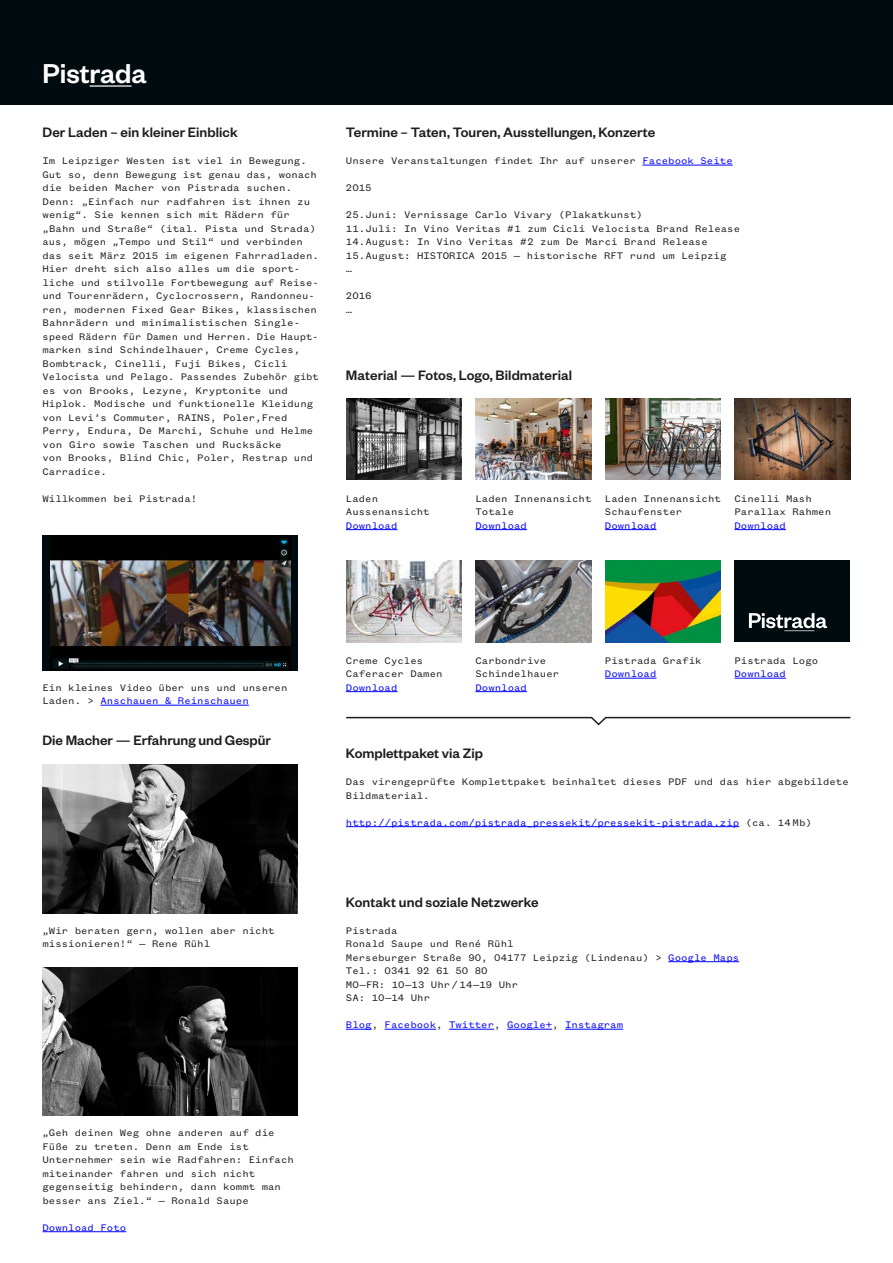
<style>
.page{position:relative;width:893px;height:1263px;background:#fff}
.page>*{position:absolute;margin:0;border:0;box-sizing:border-box;transform-origin:0 0}
.t1{font:500 30px "Founders Grotesk";color:#fff}
.t2{font:500 15px "Founders Grotesk";letter-spacing:.005em;color:#1d1d1b}
.t3{font:10.5px/13.5px "Founders Grotesk Mono";color:#1d1d1b}
.t4{font:10.5px "Founders Grotesk Mono";color:#00f}
.s1{color:#00f}
.s2{color:#1d1d1b}
</style>
<div class="page">
<div style="left:0;top:0;width:893px;height:104px;background:#000b10"></div>
<hr style="left:90px;top:85px;width:42px;height:2px;background:#fff">
<hr style="left:101px;top:705px;width:148px;height:1px;background:#00f">
<hr style="left:43px;top:1231px;width:83px;height:1px;background:#00f">
<hr style="left:642px;top:165px;width:91px;height:1px;background:#00f">
<hr style="left:668px;top:961px;width:71px;height:1px;background:#00f">
<svg style="left:346px;top:1029px;width:26px;height:1px"></svg>
<hr style="left:385px;top:1029px;width:51px;height:1px;background:#00f">
<hr style="left:449px;top:1029px;width:45px;height:1px;background:#00f">
<hr style="left:507px;top:1029px;width:45px;height:1px;background:#00f">
<hr style="left:565px;top:1029px;width:58px;height:1px;background:#00f">
<hr style="left:346px;top:826px;width:393px;height:1px;background:#00f">
<div style="left:43px;top:535px;width:255px;height:135px;background:#000b10"></div>
<img style="left:50px;top:535px;width:240px;height:135px">
<img style="left:43px;top:967px;width:255px;height:149px">
<img style="left:43px;top:765px;width:255px;height:148px">
<img style="left:346px;top:399px;width:116px;height:81px">
<img style="left:346px;top:561px;width:116px;height:81px">
<img style="left:476px;top:399px;width:115px;height:81px">
<img style="left:476px;top:561px;width:115px;height:81px">
<img style="left:605px;top:399px;width:116px;height:81px">
<img style="left:605px;top:561px;width:116px;height:81px">
<img style="left:734px;top:399px;width:116px;height:81px">
<div style="left:734px;top:561px;width:116px;height:81px;background:#000b10"></div>
<svg style="left:749px;top:613px;width:78px;height:18px"></svg>
<hr style="left:346px;top:529px;width:51px;height:1px;background:#00f">
<hr style="left:475px;top:529px;width:52px;height:1px;background:#00f">
<hr style="left:605px;top:529px;width:51px;height:1px;background:#00f">
<hr style="left:734px;top:529px;width:52px;height:1px;background:#00f">
<hr style="left:346px;top:691px;width:51px;height:1px;background:#00f">
<hr style="left:475px;top:691px;width:52px;height:1px;background:#00f">
<hr style="left:605px;top:678px;width:51px;height:1px;background:#00f">
<hr style="left:734px;top:678px;width:52px;height:1px;background:#00f">
<svg style="left:346px;top:716px;width:505px;height:10px"></svg>
<h1 class="t1" style="left:43px;top:55px;width:106px">Pistrada</h1>
<h2 class="t2" style="left:43px;top:123px;width:197px">Der Laden – ein kleiner Einblick</h2>
<p class="t3" style="left:43px;top:154px;width:278px">Im Leipziger Westen ist viel in Bewegung.<br>Gut so, denn Bewegung ist genau das, wonach die beiden Macher von Pistrada suchen.<br>Denn: „Einfach nur radfahren ist ihnen zu wenig“. Sie kennen sich mit Rädern für „Bahn und Straße“ (ital. Pista und Strada) aus, mögen „Tempo und Stil“ und verbinden das seit März 2015 im eigenen Fahrradladen.<br>Hier dreht sich also alles um die sport&shy;liche und stilvolle Fortbewegung auf Reise&shy;und Tourenrädern, Cyclocrossern, Randonneu&shy;ren, modernen Fixed Gear Bikes, klassischen Bahnrädern und minimalistischen Single&shy;speed Rädern für Damen und Herren. Die Haupt&shy;marken sind Schindelhauer, Creme Cycles, Bombtrack, Cinelli, Fuji Bikes, Cicli Velocista und Pelago. Passendes Zubehör gibt es von Brooks, Lezyne, Kryptonite und Hiplok. Modische und funktionelle Kleidung von Levi’s Commuter, RAINS, Poler,Fred Perry, Endura, De Marchi, Schuhe und Helme von Giro sowie Taschen und Rucksäcke<br>von Brooks, Blind Chic, Poler, Restrap und Carradice.</p>
<p class="t3" style="left:43px;top:491px;width:156px">Willkommen bei Pistrada!</p>
<h2 class="t2" style="left:346px;top:123px;width:311px">Termine – Taten, Touren, Ausstellungen, Konzerte</h2>
<p class="t3" style="left:346px;top:154px;width:388px">Unsere Veranstaltungen findet Ihr auf unserer <span class="s1">Facebook Seite</span></p>
<p class="t3" style="left:346px;top:181px;width:27px">2015</p>
<p class="t3" style="left:346px;top:208px;width:396px">25.Juni: Vernissage Carlo Vivary (Plakatkunst)<br>11.Juli: In Vino Veritas #1 zum Cicli Velocista Brand Release 14.August: In Vino Veritas #2 zum De Marci Brand Release 15.August: HISTORICA 2015 — historische RFT rund um Leipzig<br>…</p>
<p class="t3" style="left:346px;top:289px;width:27px">2016 …</p>
<h2 class="t2" style="left:346px;top:366px;width:228px">Material — Fotos, Logo, Bildmaterial</h2>
<p class="t3" style="left:346px;top:491px;width:85px">Laden<br>Aussenansicht</p>
<p class="t4" style="left:346px;top:519px;width:53px">Download</p>
<p class="t3" style="left:475px;top:491px;width:117px">Laden Innenansicht<br>Totale</p>
<p class="t4" style="left:475px;top:519px;width:53px">Download</p>
<p class="t3" style="left:605px;top:491px;width:117px">Laden Innenansicht<br>Schaufenster</p>
<p class="t4" style="left:605px;top:519px;width:53px">Download</p>
<p class="t3" style="left:734px;top:491px;width:98px">Cinelli Mash<br>Parallax Rahmen</p>
<p class="t4" style="left:734px;top:519px;width:53px">Download</p>
<p class="t3" style="left:43px;top:680px;width:246px">Ein kleines Video über uns und unseren<br>Laden. &gt; <span class="s1">Anschauen &amp; Reinschauen</span></p>
<h2 class="t2" style="left:43px;top:730px;width:230px">Die Macher — Erfahrung und Gespür</h2>
<p class="t3" style="left:43px;top:923px;width:234px">„Wir beraten gern, wollen aber nicht missionieren!“ — Rene Rühl</p>
<p class="t3" style="left:43px;top:1126px;width:253px">„Geh deinen Weg ohne anderen auf die Füße zu treten. Denn am Ende ist Unternehmer sein wie Radfahren: Einfach miteinander fahren und sich nicht gegenseitig behindern, dann kommt man besser ans Ziel.“ — Ronald Saupe</p>
<p class="t4" style="left:43px;top:1221px;width:85px">Download Foto</p>
<p class="t3" style="left:346px;top:653px;width:98px">Creme Cycles<br>Caferacer Damen</p>
<p class="t4" style="left:346px;top:681px;width:53px">Download</p>
<p class="t3" style="left:475px;top:653px;width:85px">Carbondrive<br>Schindelhauer</p>
<p class="t4" style="left:475px;top:681px;width:53px">Download</p>
<p class="t3" style="left:605px;top:653px;width:98px">Pistrada Grafik</p>
<p class="t4" style="left:605px;top:668px;width:53px">Download</p>
<p class="t3" style="left:734px;top:653px;width:85px">Pistrada Logo</p>
<p class="t4" style="left:734px;top:668px;width:53px">Download</p>
<h2 class="t2" style="left:346px;top:744px;width:138px">Komplettpaket via Zip</h2>
<p class="t3" style="left:346px;top:775px;width:504px">Das virengeprüfte Komplettpaket beinhaltet dieses PDF und das hier abgebildete<br>Bildmaterial.</p>
<p class="t4" style="left:346px;top:816px;width:468px">http://pistrada.com/pistrada_pressekit/pressekit-pistrada.zip <span class="s2">(ca. 14 Mb)</span></p>
<h2 class="t2" style="left:346px;top:892px;width:194px">Kontakt und soziale Netzwerke</h2>
<p class="t3" style="left:346px;top:923px;width:395px">Pistrada<br>Ronald Saupe und René Rühl<br>Merseburger Straße 90, 04177 Leipzig (Lindenau) &gt; <span class="s1">Google Maps<br></span>Tel.: 0341 92 61 50 80<br>MO—FR: 10—13 Uhr/14—19 Uhr<br>SA: 10—14 Uhr</p>
<p class="t4" style="left:346px;top:1019px;width:279px">Blog<span class="s2">,</span> Facebook<span class="s2">,</span> Twitter<span class="s2">,</span> Google+<span class="s2">,</span> Instagram</p>
</div>
